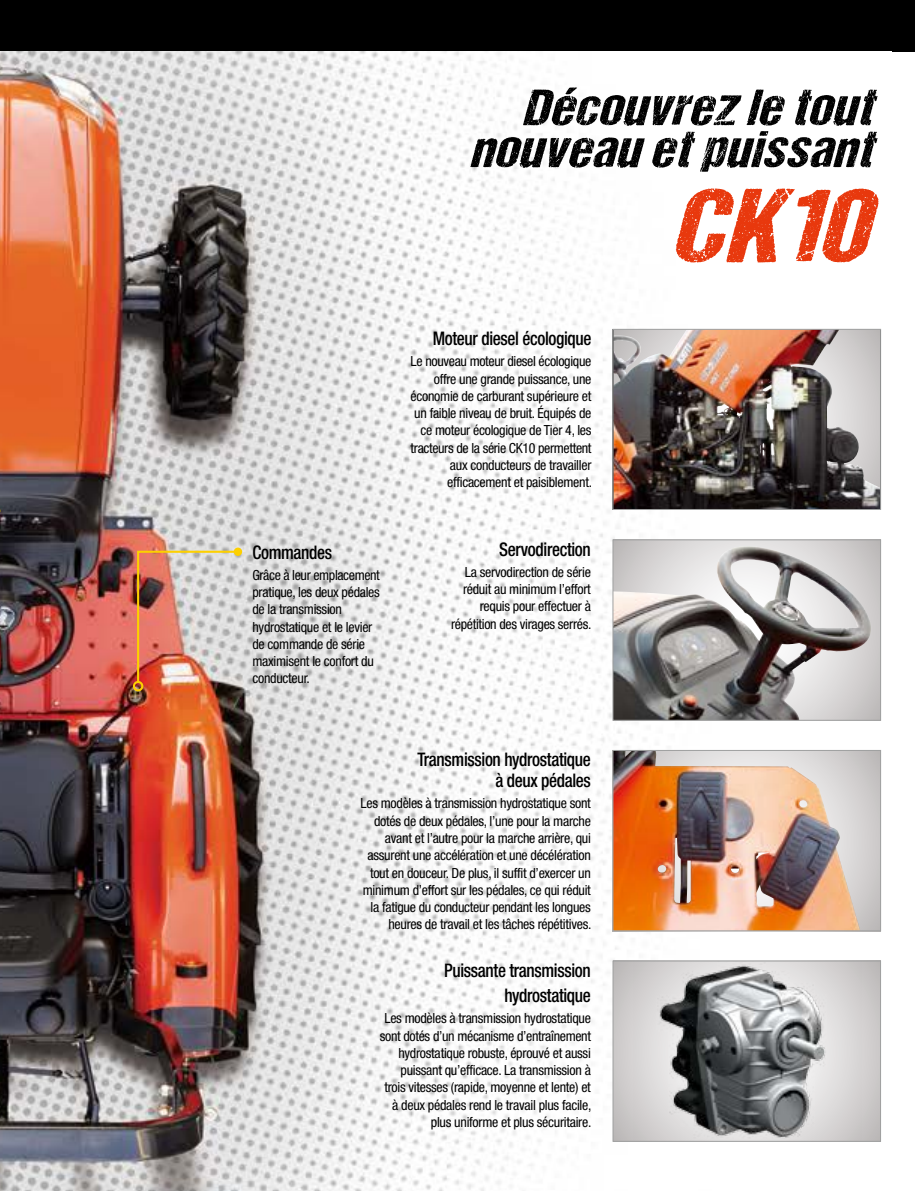
<style>
.page{position:relative;width:915px;height:1191px;background:#fff}
.page>*{position:absolute;margin:0;border:0;box-sizing:border-box;transform-origin:0 0}
.t1{font:italic 105.75px "DCC Ash";color:#e8380d;scale:1.12 1}
.t2{font:italic 51px/42px "DCC Ash";color:#000;text-align:right;scale:1.12 1}
.t3{font:500 condensed 18.75px/21px "Helvetica Neue";letter-spacing:-.02em;color:#000;text-align:right;scale:.92 1}
.t4{font:condensed 13.95px/17.2px "Helvetica Neue";letter-spacing:-.02em;color:#000;text-align:right}
</style>
<div class="page">
<div style="left:0;top:0;width:915px;height:51px;background:#000"></div>
<img style="left:0;top:51px;width:882px;height:1140px">
<svg style="left:860px;top:752px;width:18px;height:177px;background:#cbc8c8"></svg>
<img style="left:614px;top:752px;width:246px;height:177px">
<div style="left:612px;top:750px;width:268px;height:181px;border:1px solid #9fa0a0"></div>
<img style="left:614px;top:331px;width:264px;height:176px">
<div style="left:612px;top:329px;width:268px;height:180px;border:1px solid #9fa0a0"></div>
<img style="left:136px;top:549px;width:104px;height:135px">
<div style="left:133px;top:681px;width:10px;height:10px;border:2px solid #fdd000;border-radius:50%"></div>
<div style="left:234px;top:547px;width:8px;height:9px;background:#fdd000;border-radius:50%"></div>
<svg style="left:614px;top:541px;width:264px;height:177px;background:#d0cdcd"></svg>
<img style="left:614px;top:546px;width:259px;height:172px">
<div style="left:612px;top:539px;width:268px;height:181px;border:1px solid #9fa0a0"></div>
<div style="left:613px;top:960px;width:267px;height:181px;background:linear-gradient(to bottom,#cac7c7,#cbc8c8)"></div>
<img style="left:634px;top:962px;width:227px;height:177px">
<div style="left:612px;top:960px;width:268px;height:181px;border:1px solid #9fa0a0"></div>
<h2 class="t2" style="left:469px;top:86px;width:373px">Découvrez le tout nouveau etpuissant</h2>
<h1 class="t1" style="left:669px;top:169px;width:202px">CK10</h1>
<h3 class="t3" style="left:252px;top:541px;width:88px">Commandes</h3>
<p class="t4" style="left:252px;top:566px;width:129px;text-align:left">Grâce à leur emplacement pratique, les deux pédales de la transmission hydrostatique et le levier de commande de série maximisent le confort du conducteur.</p>
<h3 class="t3" style="left:432px;top:328px;width:174px">Moteur diesel écologique</h3>
<p class="t4" style="left:410px;top:353px;width:183px">Le nouveau moteur diesel écologique offre une grande puissance, une économie de carburant supérieure et un faible niveau de bruit. Équipés de ce moteur écologique de Tier 4, les tracteurs de la série CK10 permettent aux conducteurs de travailler efficacement et paisiblement.</p>
<h3 class="t3" style="left:499px;top:538px;width:101px">Servodirection</h3>
<p class="t4" style="left:451px;top:563px;width:142px">La servodirection de série réduit au minimum l’effort requis pour effectuer à répétition des virages serrés.</p>
<h3 class="t3" style="left:417px;top:749px;width:190px">Transmission hydrostatique à deux pédales</h3>
<p class="t4" style="left:360px;top:795px;width:232px">Les modèles à transmission hydrostatique sont dotés de deux pédales, l’une pour la marche avant et l’autre pour la marche arrière, qui assurent une accélération et une décélération tout en douceur. De plus, il suffit d’exercer un minimum d’effort sur les pédales, ce qui réduit la fatigue du conducteur pendant les longues heures de travail et les tâches répétitives.</p>
<h3 class="t3" style="left:444px;top:957px;width:161px;line-height:25.2px">Puissante transmission hydrostatique</h3>
<p class="t4" style="left:380px;top:1009px;width:213px">Les modèles à transmission hydrostatique sont dotés d’un mécanisme d’entraînement hydrostatique robuste, éprouvé et aussi puissant qu’efficace. La transmission à trois vitesses (rapide, moyenne et lente) et à deux pédales rend le travail plus facile, plus uniforme et plus sécuritaire.</p>
</div>
